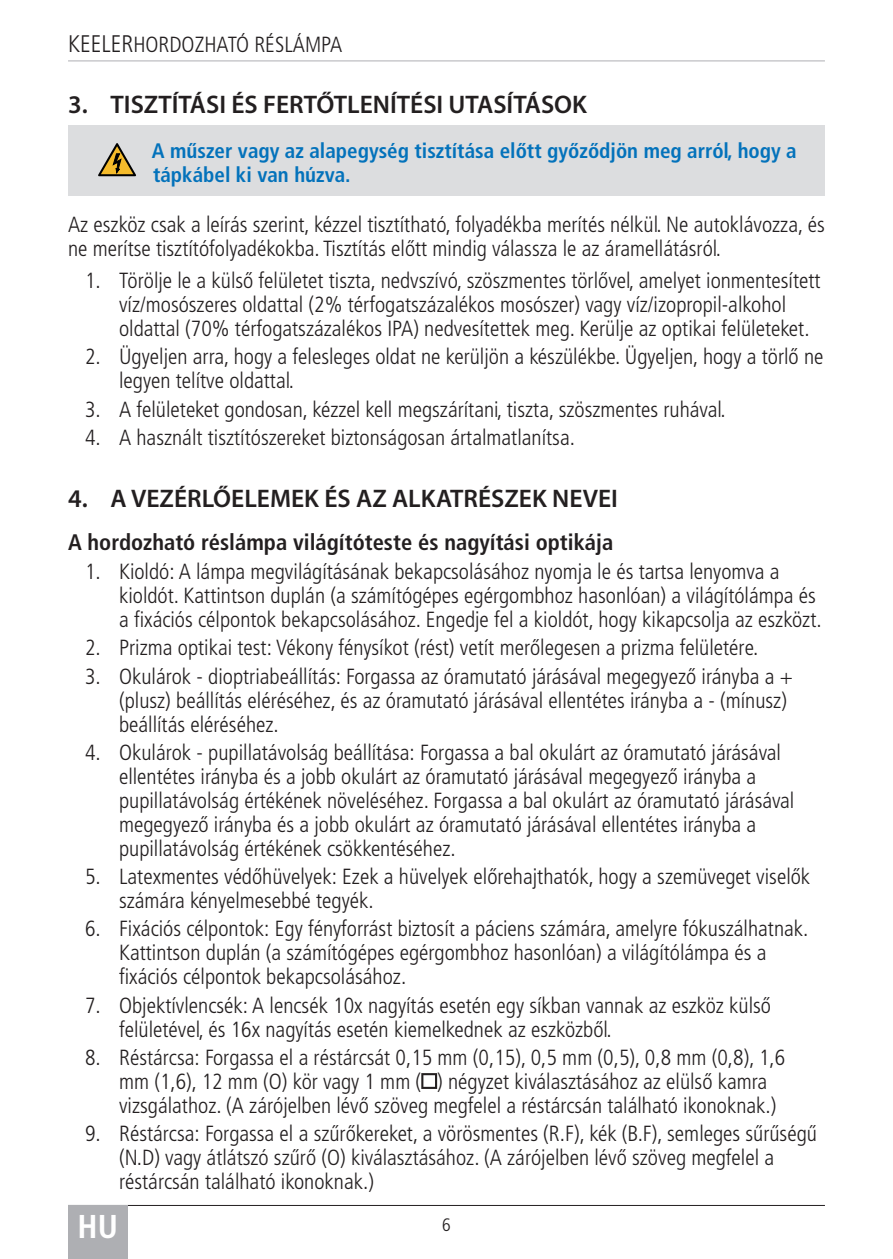
<style>
.page{position:relative;width:893px;height:1259px;background:#fff}
.page>*{position:absolute;margin:0;border:0;box-sizing:border-box;transform-origin:0 0}
.t1{font:700 condensed 33px "Frutiger LT Pro";color:#fff}
.t2{font:600 25.5px "Myriad Pro";color:#231f20}
.t3{font:700 condensed 22.5px "Frutiger LT Pro";color:#231f20}
.t4{font:300 condensed 21.9px/24px "Frutiger LT Pro";color:#231f20}
.t5{font:700 condensed 21px/24px "Frutiger LT Pro";color:#0372bb}
.t6{font:300 condensed 18px "Frutiger LT Pro";color:#231f20}
.s1{font-size:24px}
</style>
<div class="page">
<hr style="left:68px;top:1205px;width:757px;height:1px;background:#231f20">
<div style="left:68px;top:1205px;width:60px;height:54px;background:#aeafb3"></div>
<hr style="left:68px;top:60px;width:757px;height:1px;background:#aeafb3">
<div style="left:68px;top:125px;width:757px;height:71px;background:#dcdddf"></div>
<svg style="left:421px;top:1073px;width:16px;height:16px"></svg>
<svg style="left:98px;top:143px;width:38px;height:33px"></svg>
<p class="t4" style="left:68px;top:33px;width:276px"><span class="s1">KEELER</span>HORDOZHATÓ RÉSLÁMPA</p>
<p class="t2" style="left:68px;top:88px;width:521px">3. TISZTÍTÁSI ÉS FERTŐTLENÍTÉSI UTASÍTÁSOK</p>
<p class="t5" style="left:152px;top:139px;width:646px">A műszer vagy az alapegység tisztítása előtt győződjön meg arról, hogy a tápkábel ki van húzva.</p>
<p class="t4" style="left:68px;top:212px;width:758px">Az eszköz csak a leírás szerint, kézzel tisztítható, folyadékba merítés nélkül. Ne autoklávozza, és ne merítse tisztítófolyadékokba. Tisztítás előtt mindig válassza le az áramellátásról.</p>
<p class="t4" style="left:119px;top:269px;width:703px;text-indent:-34px">1. Törölje le a külső felületet tiszta, nedvszívó, szöszmentes törlővel, amelyet ionmentesített víz/mosószeres oldattal (2% térfogatszázalékos mosószer) vagy víz/izopropil-alkohol oldattal (70% térfogatszázalékos IPA) nedvesítettek meg. Kerülje az optikai felületeket.</p>
<p class="t4" style="left:119px;top:345px;width:706px;text-indent:-34px">2. Ügyeljen arra, hogy a felesleges oldat ne kerüljön a készülékbe. Ügyeljen, hogy a törlő ne legyen telítve oldattal.</p>
<p class="t4" style="left:85px;top:397px;width:642px">3. A felületeket gondosan, kézzel kell megszárítani, tiszta, szöszmentes ruhával.</p>
<p class="t4" style="left:85px;top:425px;width:491px">4. A használt tisztítószereket biztonságosan ártalmatlanítsa.</p>
<p class="t2" style="left:68px;top:482px;width:551px">4. A VEZÉRLŐELEMEK ÉS AZ ALKATRÉSZEK NEVEI</p>
<p class="t3" style="left:68px;top:529px;width:547px">A hordozható réslámpa világítóteste és nagyítási optikája</p>
<p class="t4" style="left:119px;top:560px;width:704px;text-indent:-34px">1. Kioldó: A lámpa megvilágításának bekapcsolásához nyomja le és tartsa lenyomva a kioldót. Kattintson duplán (a számítógépes egérgombhoz hasonlóan) a világítólámpa és a fixációs célpontok bekapcsolásához. Engedje fel a kioldót, hogy kikapcsolja az eszközt.</p>
<p class="t4" style="left:85px;top:636px;width:675px">2. Prizma optikai test: Vékony fénysíkot (rést) vetít merőlegesen a prizma felületére.</p>
<p class="t4" style="left:119px;top:664px;width:675px;text-indent:-34px">3. Okulárok - dioptriabeállítás: Forgassa az óramutató járásával megegyező irányba a + (plusz) beállítás eléréséhez, és az óramutató járásával ellentétes irányba a - (mínusz) beállítás eléréséhez.</p>
<p class="t4" style="left:119px;top:740px;width:677px;text-indent:-34px">4. Okulárok - pupillatávolság beállítása: Forgassa a bal okulárt az óramutató járásával ellentétes irányba és a jobb okulárt az óramutató járásával megegyező irányba a pupillatávolság értékének növeléséhez. Forgassa a bal okulárt az óramutató járásával megegyező irányba és a jobb okulárt az óramutató járásával ellentétes irányba a pupillatávolság értékének csökkentéséhez.</p>
<p class="t4" style="left:119px;top:865px;width:693px;text-indent:-34px">5. Latexmentes védőhüvelyek: Ezek a hüvelyek előrehajthatók, hogy a szemüveget viselők számára kényelmesebbé tegyék.</p>
<p class="t4" style="left:119px;top:917px;width:691px;text-indent:-34px">6. Fixációs célpontok: Egy fényforrást biztosít a páciens számára, amelyre fókuszálhatnak.<br>Kattintson duplán (a számítógépes egérgombhoz hasonlóan) a világítólámpa és a fixációs célpontok bekapcsolásához.</p>
<p class="t4" style="left:119px;top:993px;width:653px;text-indent:-34px">7. Objektívlencsék: A lencsék 10x nagyítás esetén egy síkban vannak az eszköz külső felületével, és 16x nagyítás esetén kiemelkednek az eszközből.</p>
<p class="t4" style="left:119px;top:1045px;width:668px;text-indent:-34px">8. Réstárcsa: Forgassa el a réstárcsát 0,15 mm (0,15), 0,5 mm (0,5), 0,8 mm (0,8), 1,6 mm (1,6), 12 mm (O) kör vagy 1 mm ( ) négyzet kiválasztásához az elülső kamra vizsgálathoz. (A zárójelben lévő szöveg megfelel a réstárcsán található ikonoknak.)</p>
<p class="t4" style="left:119px;top:1122px;width:699px;text-indent:-34px">9. Réstárcsa: Forgassa el a szűrőkereket, a vörösmentes (R.F), kék (B.F), semleges sűrűségű (N.D) vagy átlátszó szűrő (O) kiválasztásához. (A zárójelben lévő szöveg megfelel a réstárcsán található ikonoknak.)</p>
<h1 class="t1" style="left:78px;top:1207px;width:42px">HU</h1>
<p class="t6" style="left:442px;top:1214px;width:10px">6</p>
</div>
